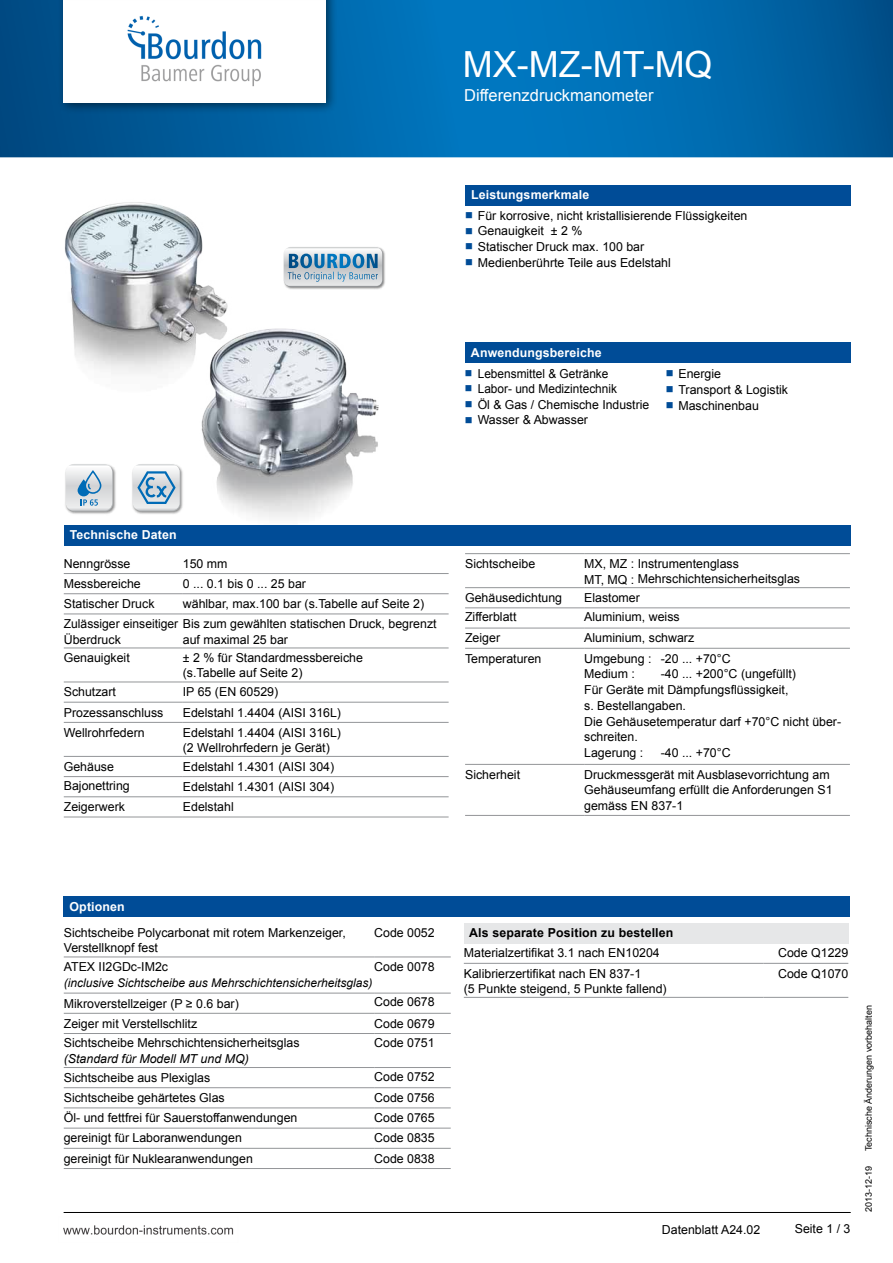
<style>
.page{position:relative;width:893px;height:1263px;background:#fff}
.page>*{position:absolute;margin:0;border:0;box-sizing:border-box;transform-origin:0 0}
.t1{font:36px "Arial";color:#fff}
.t2{font:16.5px "Arial";color:#fff}
.t3{font:12.3px/15.8px "Arial";color:#000}
.t4{font:12.3px/15.5px "Arial";color:#000;scale:.96 1}
.t5{font:700 12.3px "Arial";letter-spacing:.01em;color:#fff}
.t6{font:italic 12px "Arial";color:#000}
.t7{font:9px "Arial";color:#000}
.s1{font-weight:700;color:#fff}
.s2{font-style:italic}
.s3{font-weight:700}
</style>
<div class="page">
<img style="left:0;top:0;width:893px;height:1235px">
<svg style="left:466px;top:212px;width:6px;height:6px"></svg>
<svg style="left:466px;top:228px;width:6px;height:6px"></svg>
<svg style="left:466px;top:244px;width:6px;height:6px"></svg>
<svg style="left:466px;top:259px;width:6px;height:6px"></svg>
<svg style="left:466px;top:370px;width:6px;height:7px"></svg>
<svg style="left:466px;top:385px;width:6px;height:6px"></svg>
<svg style="left:466px;top:401px;width:6px;height:6px"></svg>
<svg style="left:466px;top:417px;width:6px;height:6px"></svg>
<svg style="left:667px;top:370px;width:6px;height:7px"></svg>
<svg style="left:667px;top:386px;width:6px;height:6px"></svg>
<svg style="left:667px;top:402px;width:6px;height:6px"></svg>
<p class="t1" style="left:463px;top:40px;width:251px">MX-MZ-MT-MQ</p>
<p class="t2" style="left:464px;top:85px;width:191px">Differenzdruckmanometer</p>
<p class="t5" style="left:471px;top:187px;width:120px">Leistungsmerkmale</p>
<p class="t3" style="left:478px;top:208px;width:271px">Für korrosive, nicht kristallisierende Flüssigkeiten Genauigkeit ± 2 %<br>Statischer Druck max. 100 bar<br>Medienberührte Teile aus Edelstahl</p>
<p class="t5" style="left:471px;top:345px;width:132px">Anwendungsbereiche</p>
<p class="t4" style="left:478px;top:366px;width:180px">Lebensmittel &amp; Getränke<br>Labor- und Medizintechnik<br>Öl &amp; Gas / Chemische Industrie<br>Wasser &amp; Abwasser</p>
<p class="t3" style="left:678px;top:366px;width:111px">Energie<br>Transport &amp; Logistik<br>Maschinenbau</p>
<p class="t5" style="left:70px;top:527px;width:108px">Technische Daten</p>
<p class="t3" style="left:64px;top:556px;width:68px">Nenngrösse</p>
<p class="t3" style="left:183px;top:556px;width:46px">150 mm</p>
<p class="t3" style="left:64px;top:576px;width:79px">Messbereiche</p>
<p class="t3" style="left:183px;top:576px;width:125px">0 ... 0.1 bis 0 ... 25 bar</p>
<p class="t3" style="left:64px;top:596px;width:92px">Statischer Druck</p>
<p class="t3" style="left:64px;top:594px;width:374px;line-height:20.2px;text-indent:119px">wählbar, max.100 bar (s.Tabelle auf Seite 2)<br>Zulässiger einseitiger Bis zum gewählten statischen Druck, begrenzt</p>
<p class="t3" style="left:64px;top:632px;width:59px">Überdruck</p>
<p class="t3" style="left:183px;top:632px;width:107px">auf maximal 25 bar</p>
<p class="t3" style="left:64px;top:649px;width:68px">Genauigkeit</p>
<p class="t3" style="left:183px;top:649px;width:182px">± 2 % für Standardmessbereiche (s.Tabelle auf Seite 2)</p>
<p class="t3" style="left:64px;top:684px;width:54px">Schutzart</p>
<p class="t3" style="left:183px;top:684px;width:97px">IP 65 (EN 60529)</p>
<p class="t3" style="left:64px;top:704px;width:101px">Prozessanschluss</p>
<p class="t3" style="left:183px;top:704px;width:160px">Edelstahl 1.4404 (AISI 316L)</p>
<p class="t3" style="left:64px;top:725px;width:82px">Wellrohrfedern</p>
<p class="t3" style="left:183px;top:725px;width:160px">Edelstahl 1.4404 (AISI 316L) (2 Wellrohrfedern je Gerät)</p>
<p class="t3" style="left:64px;top:759px;width:52px">Gehäuse</p>
<p class="t3" style="left:183px;top:759px;width:153px">Edelstahl 1.4301 (AISI 304)</p>
<p class="t3" style="left:64px;top:778px;width:68px">Bajonettring</p>
<p class="t3" style="left:183px;top:779px;width:153px">Edelstahl 1.4301 (AISI 304)</p>
<p class="t3" style="left:64px;top:799px;width:63px">Zeigerwerk</p>
<p class="t3" style="left:183px;top:799px;width:52px">Edelstahl</p>
<p class="t3" style="left:465px;top:556px;width:72px">Sichtscheibe</p>
<p class="t3" style="left:584px;top:556px;width:217px;line-height:15px">MX, MZ : Instrumentenglass<br>MT, MQ : Mehrschichtensicherheitsglas</p>
<p class="t3" style="left:465px;top:590px;width:98px">Gehäusedichtung</p>
<p class="t3" style="left:584px;top:590px;width:57px">Elastomer</p>
<p class="t3" style="left:465px;top:609px;width:53px">Zifferblatt</p>
<p class="t3" style="left:584px;top:609px;width:97px">Aluminium, weiss</p>
<p class="t3" style="left:465px;top:629px;width:37px">Zeiger</p>
<p class="t3" style="left:584px;top:629px;width:112px">Aluminium, schwarz</p>
<p class="t3" style="left:465px;top:650px;width:78px">Temperaturen</p>
<p class="t3" style="left:584px;top:650px;width:148px">Umgebung : -20 ... +70°C<br>Medium :</p>
<p class="t3" style="left:584px;top:666px;width:259px;text-indent:77px">-40 ... +200°C (ungefüllt)<br>Für Geräte mit Dämpfungsflüssigkeit,<br>s. Bestellangaben.<br>Die Gehäusetemperatur darf +70°C nicht über&shy;schreiten.<br>Lagerung :</p>
<p class="t3" style="left:661px;top:745px;width:71px">-40 ... +70°C</p>
<p class="t3" style="left:465px;top:767px;width:57px">Sicherheit</p>
<p class="t3" style="left:584px;top:767px;width:250px">Druckmessgerät mit Ausblasevorrichtung am<br>Gehäuseumfang erfüllt die Anforderungen S1 gemäss EN 837-1</p>
<p class="t3" style="left:64px;top:893px;width:284px;line-height:26px;text-indent:6px"><span class="s1">Optionen<br></span>Sichtscheibe Polycarbonat mit rotem Markenzeiger,</p>
<p class="t3" style="left:64px;top:940px;width:96px">Verstellknopf fest</p>
<p class="t3" style="left:374px;top:925px;width:62px">Code 0052</p>
<p class="t3" style="left:64px;top:959px;width:106px">ATEX II2GDc-IM2c</p>
<p class="t6" style="left:64px;top:975px;width:310px">(inclusive Sichtscheibe aus Mehrschichtensicherheitsglas)</p>
<p class="t3" style="left:374px;top:959px;width:62px">Code 0078</p>
<p class="t3" style="left:64px;top:996px;width:177px">Mikroverstellzeiger (P ≥ 0.6 bar)</p>
<p class="t3" style="left:374px;top:994px;width:62px">Code 0678</p>
<p class="t3" style="left:64px;top:1015px;width:135px">Zeiger mit Verstellschlitz</p>
<p class="t3" style="left:374px;top:1015px;width:62px">Code 0679</p>
<p class="t3" style="left:64px;top:1035px;width:237px">Sichtscheibe Mehrschichtensicherheitsglas <span class="s2">(Standard für Modell MT und MQ)</span></p>
<p class="t3" style="left:374px;top:1035px;width:62px">Code 0751</p>
<p class="t3" style="left:64px;top:1070px;width:148px">Sichtscheibe aus Plexiglas</p>
<p class="t3" style="left:374px;top:1069px;width:62px">Code 0752</p>
<p class="t3" style="left:64px;top:1090px;width:162px">Sichtscheibe gehärtetes Glas</p>
<p class="t3" style="left:374px;top:1090px;width:62px">Code 0756</p>
<p class="t3" style="left:64px;top:1110px;width:235px">Öl- und fettfrei für Sauerstoffanwendungen</p>
<p class="t3" style="left:374px;top:1110px;width:62px">Code 0765</p>
<p class="t3" style="left:64px;top:1129px;width:180px">gereinigt für Laboranwendungen</p>
<p class="t3" style="left:374px;top:1130px;width:62px">Code 0835</p>
<p class="t3" style="left:64px;top:1150px;width:191px">gereinigt für Nuklearanwendungen</p>
<p class="t3" style="left:374px;top:1150px;width:62px">Code 0838</p>
<p class="t3" style="left:464px;top:923px;width:211px;line-height:20.2px;text-indent:5px"><span class="s3">Als separate Position zu bestellen<br></span>Materialzertifikat 3.1 nach EN10204</p>
<p class="t3" style="left:778px;top:945px;width:72px">Code Q1229</p>
<p class="t3" style="left:464px;top:965px;width:204px">Kalibrierzertifikat nach EN 837-1<br>(5 Punkte steigend, 5 Punkte fallend)</p>
<p class="t3" style="left:778px;top:965px;width:72px">Code Q1070</p>
<p class="t3" style="left:662px;top:1221px;width:100px">Datenblatt A24.02</p>
<p class="t3" style="left:795px;top:1221px;width:57px">Seite 1 / 3</p>
<p class="t7" style="left:863px;top:1151px;width:148px;rotate:-90deg">Technische Änderungen vorbehalten</p>
<p class="t7" style="left:863px;top:1212px;width:48px;rotate:-90deg">2013-12-19</p>
</div>
